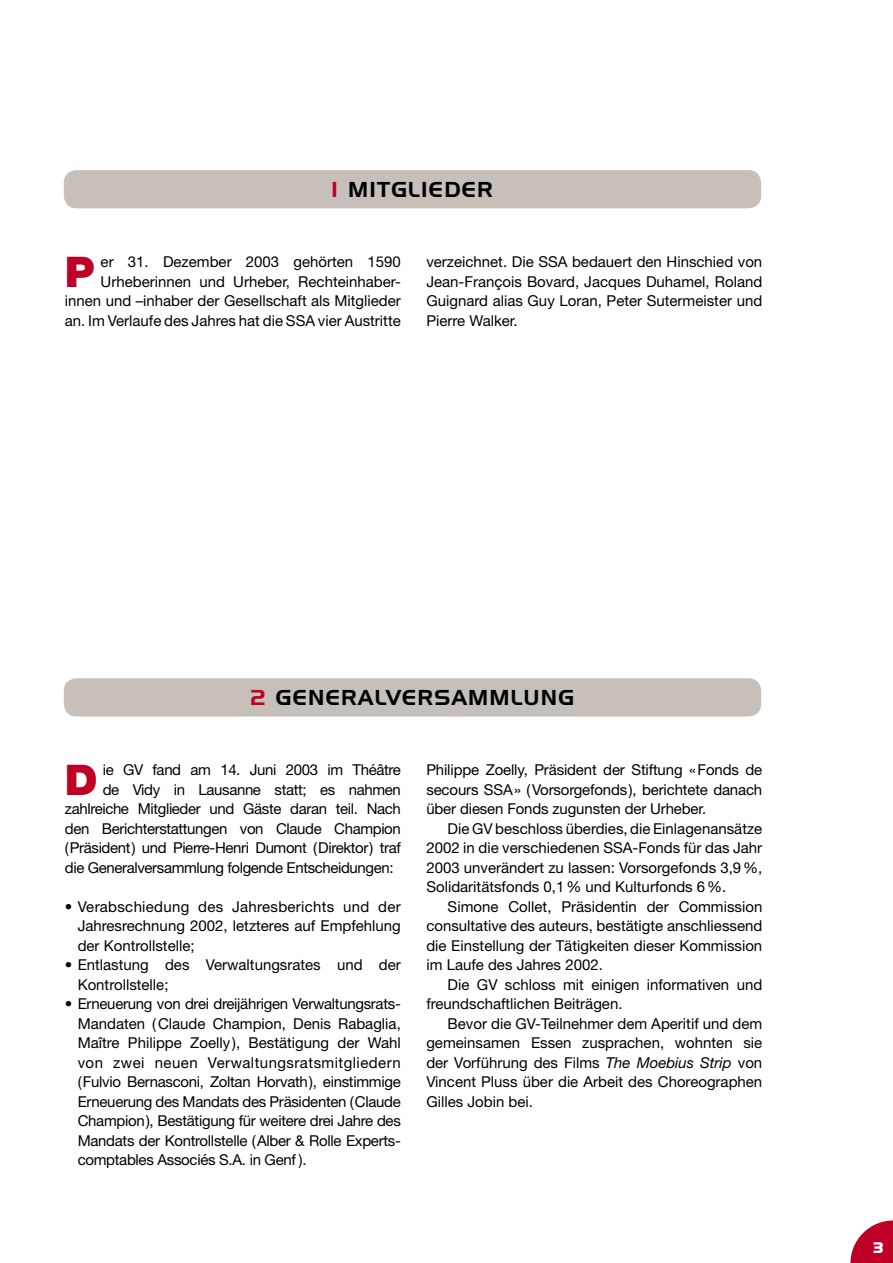
<style>
.page{position:relative;width:893px;height:1263px;background:#fff}
.page>*{position:absolute;margin:0;border:0;box-sizing:border-box;transform-origin:0 0}
.Texte{font:900 42.3px "Helvetica Neue";color:#be0027}
.t1{font:21px "Handel Gothic";letter-spacing:.06em;color:#000}
.Texte-2{font:15px/19.5px "Helvetica Neue";color:#000;text-align:justify}
.Texte-3{font:15px "Helvetica Neue";letter-spacing:-.025em;color:#000}
.t2{font:700 15px "Handel Gothic";color:#fff}
.s1{color:#be0027}
.s2{font-style:italic}
</style>
<div class="page">
<svg style="left:850px;top:1220px;width:43px;height:43px"></svg>
<div style="left:64px;top:170px;width:697px;height:38px;background:#c7c0ba"></div>
<div style="left:64px;top:678px;width:697px;height:38px;background:#c7c0ba"></div>
<p class="t1" style="left:332px;top:177px;width:163px"><span class="s1">1</span> MITGLIEDER</p>
<p class="Texte" style="left:65px;top:246px;width:31px">P</p>
<p class="Texte-2" style="left:65px;top:252px;width:337px;text-align:right">er 31. Dezember 2003 gehörten 1590<br>Urheberinnen und Urheber, Rechteinhaber&shy;innen und –inhaber der Gesellschaft als Mitglieder an. Im Verlaufe des Jahres hat die SSA vier Austritte</p>
<p class="Texte-2" style="left:426px;top:252px;width:337px">verzeichnet. Die SSA bedauert den Hinschied von Jean-François Bovard, Jacques Duhamel, Roland Guignard alias Guy Loran, Peter Sutermeister und Pierre Walker.</p>
<p class="t1" style="left:251px;top:685px;width:324px"><span class="s1">2</span> GENERALVERSAMMLUNG</p>
<p class="Texte" style="left:65px;top:754px;width:34px">D</p>
<p class="Texte-3" style="left:103px;top:761px;width:300px">ie GV fand am 14. Juni 2003 im Théâtre</p>
<p class="Texte-3" style="left:103px;top:781px;width:300px">de Vidy in Lausanne statt; es nahmen</p>
<p class="Texte-3" style="left:65px;top:800px;width:337px">zahlreiche Mitglieder und Gäste daran teil. Nach</p>
<p class="Texte-3" style="left:65px;top:820px;width:337px">den Berichterstattungen von Claude Champion</p>
<p class="Texte-3" style="left:65px;top:839px;width:337px">( Präsident ) und Pierre-Henri Dumont ( Direktor ) traf</p>
<p class="Texte-3" style="left:65px;top:859px;width:330px">die Generalversammlung folgende Entscheidungen:</p>
<p class="Texte-2" style="left:78px;top:896px;width:325px;text-indent:-13px">• Verabschiedung des Jahresberichts und der Jahresrechnung 2002, letzteres auf Empfehlung der Kontrollstelle;</p>
<p class="Texte-2" style="left:78px;top:955px;width:325px;text-indent:-13px">• Entlastung des Verwaltungsrates und der<br>Kontrollstelle;</p>
<p class="Texte-2" style="left:78px;top:994px;width:325px;text-indent:-13px">• Erneuerung von drei dreijährigen Verwaltungsrats-Mandaten ( Claude Champion, Denis Rabaglia, Maître Philippe Zoelly ), Bestätigung der Wahl von zwei neuen Verwaltungsratsmitgliedern ( Fulvio Bernasconi, Zoltan Horvath ), einstimmige Erneuerung des Mandats des Präsidenten ( Claude Champion ), Bestätigung für weitere drei Jahre des Mandats der Kontrollstelle ( Alber &amp; Rolle Experts&shy;comptables Associés S.A. in Genf ).</p>
<p class="Texte-2" style="left:426px;top:760px;width:337px">Philippe Zoelly, Präsident der Stiftung « Fonds de secours SSA » ( Vorsorgefonds ), berichtete danach über diesen Fonds zugunsten der Urheber.</p>
<p class="Texte-2" style="left:426px;top:818px;width:337px;text-indent:21px">Die GV beschloss überdies, die Einlagenansätze 2002 in die verschiedenen SSA-Fonds für das Jahr 2003 unverändert zu lassen: Vorsorgefonds 3,9 %, Solidaritätsfonds 0,1 % und Kulturfonds 6 %.</p>
<p class="Texte-2" style="left:426px;top:896px;width:337px;text-indent:21px">Simone Collet, Präsidentin der Commission consultative des auteurs, bestätigte anschliessend die Einstellung der Tätigkeiten dieser Kommission im Laufe des Jahres 2002.</p>
<p class="Texte-2" style="left:426px;top:974px;width:337px;text-indent:21px">Die GV schloss mit einigen informativen und freundschaftlichen Beiträgen.</p>
<p class="Texte-2" style="left:426px;top:1013px;width:337px;text-indent:21px">Bevor die GV-Teilnehmer dem Aperitif und dem gemeinsamen Essen zusprachen, wohnten sie der Vorführung des Films <span class="s2">The Moebius Strip</span> von Vincent Pluss über die Arbeit des Choreographen Gilles Jobin bei.</p>
<p class="t2" style="left:874px;top:1238px;width:11px">3</p>
</div>
